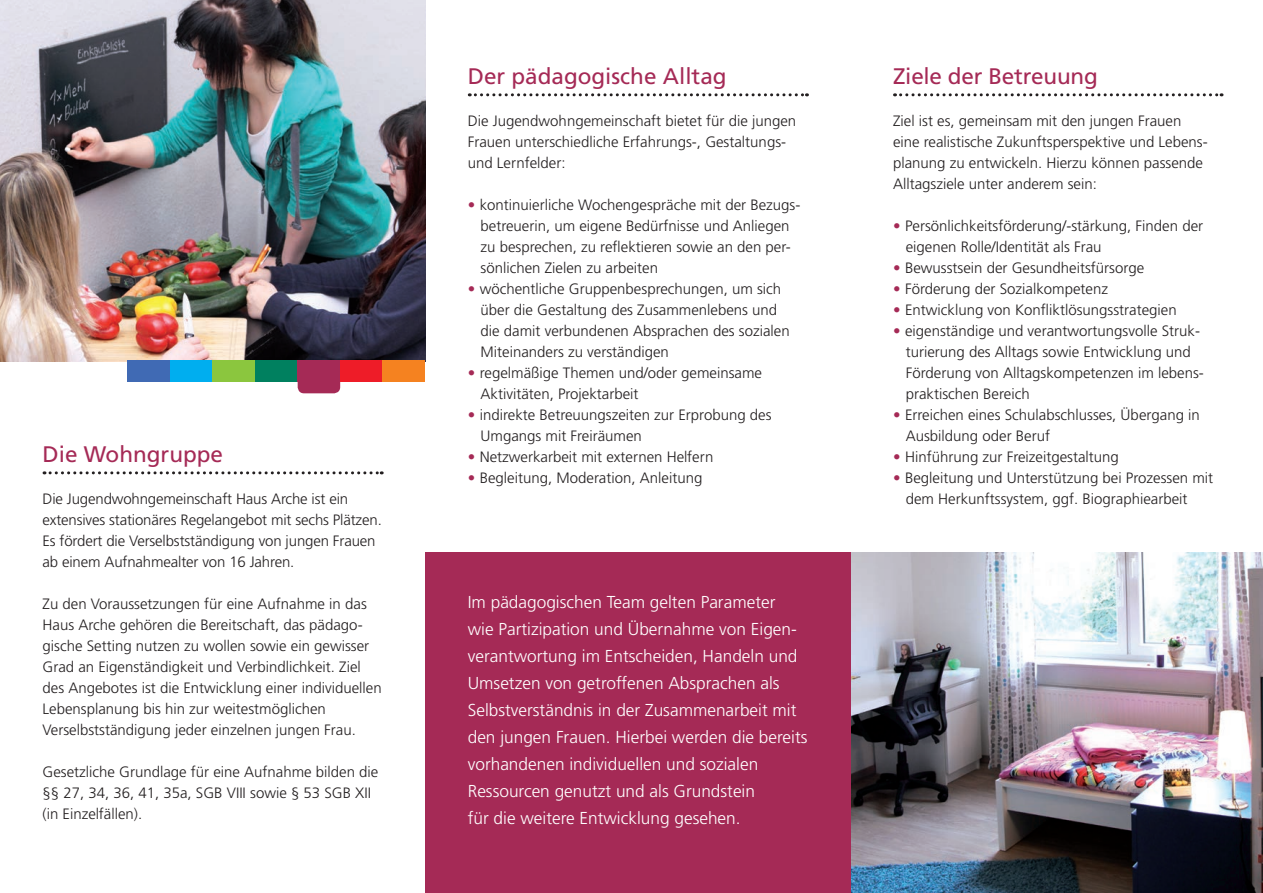
<style>
.page{position:relative;width:1263px;height:893px;background:#fff}
.page>*{position:absolute;margin:0;border:0;box-sizing:border-box;transform-origin:0 0}
.t1{font:22.5px "Frutiger LT Pro";color:#a52a56}
.t2{font:300 17.25px/27px "Frutiger LT Pro";color:#fff}
.t3{font:300 15px/21px "Frutiger LT Pro";color:#231f20}
.s1{color:#a52a56}
</style>
<div class="page">
<img style="left:0;top:0;width:425px;height:361px">
<img style="left:850px;top:553px;width:413px;height:340px">
<div style="left:298px;top:361px;width:42px;height:32px;background:#a52a56;border-radius:6px"></div>
<div style="left:128px;top:361px;width:42px;height:21px;background:#406ab4"></div>
<div style="left:170px;top:361px;width:43px;height:21px;background:#00aeef"></div>
<div style="left:213px;top:361px;width:42px;height:21px;background:#8bc63e"></div>
<div style="left:255px;top:361px;width:43px;height:21px;background:#00805f"></div>
<div style="left:340px;top:361px;width:43px;height:21px;background:#ee1c28"></div>
<div style="left:383px;top:361px;width:42px;height:21px;background:#f58220"></div>
<div style="left:298px;top:361px;width:42px;height:21px;background:#a52a56"></div>
<svg style="left:469px;top:93px;width:338px;height:3px"></svg>
<svg style="left:44px;top:471px;width:338px;height:3px"></svg>
<svg style="left:894px;top:93px;width:328px;height:3px"></svg>
<div style="left:425px;top:553px;width:425px;height:340px;background:#a52a56"></div>
<h1 class="t1" style="left:43px;top:441px;width:182px">Die Wohngruppe</h1>
<p class="t3" style="left:43px;top:488px;width:341px">Die Jugendwohngemeinschaft Haus Arche ist ein extensives stationäres Regelangebot mit sechs Plätzen.<br>Es fördert die Verselbstständigung von jungen Frauen ab einem Aufnahmealter von 16 Jahren.</p>
<p class="t3" style="left:43px;top:593px;width:341px">Zu den Voraussetzungen für eine Aufnahme in das Haus Arche gehören die Bereitschaft, das pädago&shy;gische Setting nutzen zu wollen sowie ein gewisser Grad an Eigenständigkeit und Verbindlichkeit. Ziel des Angebotes ist die Entwicklung einer individuellen Lebensplanung bis hin zur weitestmöglichen Verselbstständigung jeder einzelnen jungen Frau.</p>
<p class="t3" style="left:43px;top:761px;width:337px">Gesetzliche Grundlage für eine Aufnahme bilden die §§ 27, 34, 36, 41, 35a, SGB VIII sowie § 53 SGB XII (in Einzelfällen).</p>
<h1 class="t1" style="left:468px;top:63px;width:260px">Der pädagogische Alltag</h1>
<p class="t3" style="left:468px;top:110px;width:330px">Die Jugendwohngemeinschaft bietet für die jungen<br>Frauen unterschiedliche Erfahrungs-, Gestaltungs&shy;und Lernfelder:</p>
<p class="t3" style="left:480px;top:194px;width:321px;text-indent:-13px"><span class="s1">•</span> kontinuierliche Wochengespräche mit der Bezugs&shy;betreuerin, um eigene Bedürfnisse und Anliegen zu besprechen, zu reflektieren sowie an den per&shy;sönlichen Zielen zu arbeiten</p>
<p class="t3" style="left:480px;top:278px;width:311px;text-indent:-13px"><span class="s1">•</span> wöchentliche Gruppenbesprechungen, um sich über die Gestaltung des Zusammenlebens und die damit verbundenen Absprachen des sozialen Miteinanders zu verständigen</p>
<p class="t3" style="left:480px;top:362px;width:283px;text-indent:-13px"><span class="s1">•</span> regelmäßige Themen und/oder gemeinsame<br>Aktivitäten, Projektarbeit</p>
<p class="t3" style="left:480px;top:404px;width:292px;text-indent:-13px"><span class="s1">•</span> indirekte Betreuungszeiten zur Erprobung des<br>Umgangs mit Freiräumen</p>
<p class="t3" style="left:468px;top:446px;width:247px"><span class="s1">•</span> Netzwerkarbeit mit externen Helfern</p>
<p class="t3" style="left:468px;top:467px;width:236px"><span class="s1">•</span> Begleitung, Moderation, Anleitung</p>
<p class="t2" style="left:468px;top:589px;width:341px">Im pädagogischen Team gelten Parameter<br>wie Partizipation und Übernahme von Eigen&shy;verantwortung im Entscheiden, Handeln und Umsetzen von getroffenen Absprachen als Selbstverständnis in der Zusammenarbeit mit den jungen Frauen. Hierbei werden die bereits vorhandenen individuellen und sozialen Ressourcen genutzt und als Grundstein<br>für die weitere Entwicklung gesehen.</p>
<h1 class="t1" style="left:893px;top:63px;width:206px">Ziele der Betreuung</h1>
<p class="t3" style="left:893px;top:110px;width:316px">Ziel ist es, gemeinsam mit den jungen Frauen eine realistische Zukunftsperspektive und Lebens&shy;planung zu entwickeln. Hierzu können passende Alltagsziele unter anderem sein:</p>
<p class="t3" style="left:906px;top:215px;width:299px;text-indent:-13px"><span class="s1">•</span> Persönlichkeitsförderung/-stärkung, Finden der eigenen Rolle/Identität als Frau</p>
<p class="t3" style="left:893px;top:257px;width:253px"><span class="s1">•</span> Bewusstsein der Gesundheitsfürsorge</p>
<p class="t3" style="left:893px;top:278px;width:217px"><span class="s1">•</span> Förderung der Sozialkompetenz</p>
<p class="t3" style="left:893px;top:299px;width:285px"><span class="s1">•</span> Entwicklung von Konfliktlösungsstrategien</p>
<p class="t3" style="left:906px;top:320px;width:300px;text-indent:-13px"><span class="s1">•</span> eigenständige und verantwortungsvolle Struk&shy;turierung des Alltags sowie Entwicklung und Förderung von Alltagskompetenzen im lebens&shy;praktischen Bereich</p>
<p class="t3" style="left:906px;top:404px;width:296px;text-indent:-13px"><span class="s1">•</span> Erreichen eines Schulabschlusses, Übergang in<br>Ausbildung oder Beruf</p>
<p class="t3" style="left:893px;top:446px;width:227px"><span class="s1">•</span> Hinführung zur Freizeitgestaltung</p>
<p class="t3" style="left:906px;top:467px;width:309px;text-indent:-13px"><span class="s1">•</span> Begleitung und Unterstützung bei Prozessen mit dem Herkunftssystem, ggf. Biographiearbeit</p>
</div>
